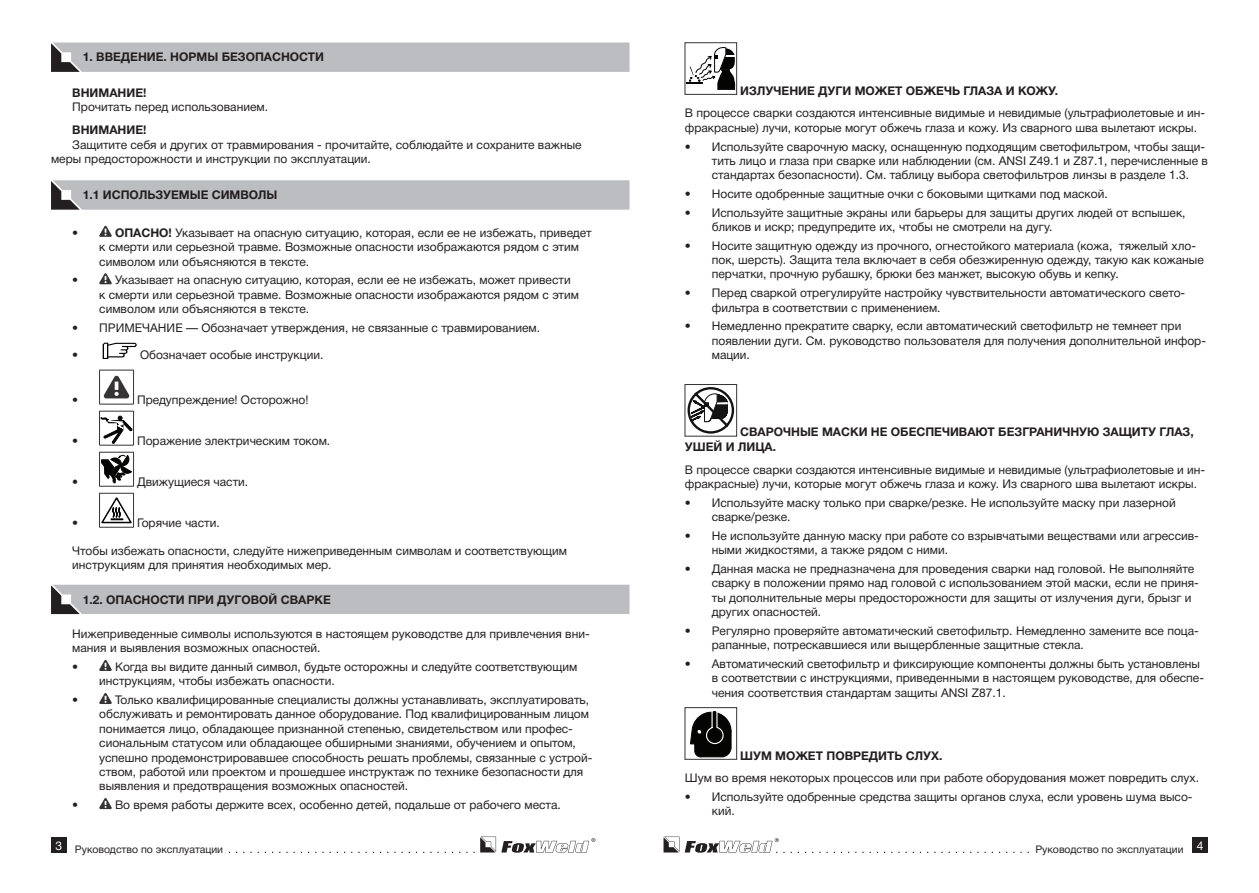
<style>
.page{position:relative;width:1259px;height:893px;background:#fff}
.page>*{position:absolute;margin:0;border:0;box-sizing:border-box;transform-origin:0 0}
.t1{font:12px/14.4px "Helvetica Neue Cyr";color:#231f20}
.t2{font:700 12px/14.4px "Helvetica Neue Cyr";color:#231f20}
.t3{font:12px "Helvetica Neue Cyr";color:#fff}
.t4{font:10.5px "Helvetica Neue Cyr";color:#231f20}
.s1{font-weight:700}
</style>
<div class="page">
<div style="left:51px;top:43px;width:578px;height:29px;background:#bcbdc0"></div>
<svg style="left:51px;top:180px;width:578px;height:30px;background:#babbbe"></svg>
<div style="left:51px;top:585px;width:578px;height:29px;background:#bcbdc0"></div>
<svg style="left:99px;top:226px;width:13px;height:11px"></svg>
<svg style="left:99px;top:273px;width:13px;height:11px"></svg>
<svg style="left:103px;top:343px;width:34px;height:16px"></svg>
<hr style="left:99px;top:370px;width:35px;height:1px;background:#363434">
<hr style="left:99px;top:370px;width:1px;height:34px;background:#363434">
<hr style="left:133px;top:370px;width:1px;height:34px;background:#363434">
<hr style="left:99px;top:404px;width:35px;height:1px;background:#363434">
<svg style="left:104px;top:376px;width:25px;height:22px"></svg>
<hr style="left:99px;top:411px;width:35px;height:1px;background:#363434">
<hr style="left:99px;top:411px;width:1px;height:34px;background:#363434">
<hr style="left:133px;top:411px;width:1px;height:34px;background:#363434">
<hr style="left:99px;top:445px;width:35px;height:1px;background:#363434">
<svg style="left:100px;top:416px;width:33px;height:28px"></svg>
<hr style="left:99px;top:452px;width:35px;height:1px;background:#363434">
<hr style="left:99px;top:452px;width:1px;height:34px;background:#363434">
<hr style="left:133px;top:452px;width:1px;height:34px;background:#363434">
<hr style="left:99px;top:486px;width:35px;height:1px;background:#363434">
<svg style="left:101px;top:455px;width:31px;height:28px"></svg>
<hr style="left:99px;top:493px;width:35px;height:1px;background:#363434">
<hr style="left:99px;top:493px;width:1px;height:34px;background:#363434">
<hr style="left:133px;top:493px;width:1px;height:34px;background:#363434">
<hr style="left:99px;top:527px;width:35px;height:1px;background:#363434">
<svg style="left:101px;top:497px;width:31px;height:27px"></svg>
<svg style="left:99px;top:660px;width:13px;height:11px"></svg>
<svg style="left:99px;top:693px;width:13px;height:11px"></svg>
<svg style="left:99px;top:798px;width:13px;height:11px"></svg>
<svg style="left:687px;top:47px;width:48px;height:43px"></svg>
<div style="left:685px;top:43px;width:52px;height:52px;border:1px solid #363434"></div>
<svg style="left:687px;top:387px;width:48px;height:47px"></svg>
<div style="left:685px;top:384px;width:52px;height:52px;border:1px solid #363434"></div>
<svg style="left:690px;top:711px;width:41px;height:46px"></svg>
<div style="left:685px;top:707px;width:52px;height:52px;border:1px solid #363434"></div>
<svg style="left:229px;top:837px;width:366px;height:16px"></svg>
<svg style="left:663px;top:837px;width:366px;height:16px"></svg>
<div style="left:51px;top:838px;width:16px;height:15px;background:#231f20"></div>
<div style="left:1192px;top:838px;width:16px;height:15px;background:#231f20"></div>
<p class="t2" style="left:83px;top:50px;width:243px">1. ВВЕДЕНИЕ. НОРМЫ БЕЗОПАСНОСТИ</p>
<p class="t2" style="left:72px;top:86px;width:76px">ВНИМАНИЕ!</p>
<p class="t1" style="left:72px;top:100px;width:197px">Прочитать перед использованием.</p>
<p class="t2" style="left:72px;top:123px;width:76px">ВНИМАНИЕ!</p>
<p class="t1" style="left:51px;top:137px;width:532px;text-indent:21px">Защитите себя и других от травмирования - прочитайте, соблюдайте и сохраните важные меры предосторожности и инструкции по эксплуатации.</p>
<p class="t2" style="left:83px;top:188px;width:196px">1.1 ИСПОЛЬЗУЕМЫЕ СИМВОЛЫ</p>
<p class="t2" style="left:72px;top:226px;width:8px">•</p>
<p class="t1" style="left:99px;top:226px;width:494px;text-indent:16px"><span class="s1">OПACHO!</span> Указывает на опасную ситуацию, которая, если ее не избежать, приведет к смерти или серьезной травме. Возможные опасности изображаются рядом с этим символом или объясняются в тексте.</p>
<p class="t1" style="left:72px;top:273px;width:7px">•</p>
<p class="t1" style="left:99px;top:273px;width:481px;text-indent:16px">Указывает на опасную ситуацию, которая, если ее не избежать, может привести к смерти или серьезной травме. Возможные опасности изображаются рядом с этим символом или объясняются в тексте.</p>
<p class="t1" style="left:72px;top:320px;width:469px">• ПРИМЕЧАНИЕ — Обозначает утверждения, не связанные с травмированием.</p>
<p class="t1" style="left:72px;top:348px;width:7px">•</p>
<p class="t1" style="left:140px;top:348px;width:185px">Обозначает особые инструкции.</p>
<p class="t1" style="left:72px;top:393px;width:7px">•</p>
<p class="t1" style="left:137px;top:393px;width:173px">Предупреждение! Осторожно!</p>
<p class="t1" style="left:72px;top:434px;width:7px">•</p>
<p class="t1" style="left:137px;top:434px;width:195px">Поражение электрическим током.</p>
<p class="t1" style="left:72px;top:475px;width:7px">•</p>
<p class="t1" style="left:137px;top:475px;width:113px">Движущиеся части.</p>
<p class="t1" style="left:72px;top:516px;width:7px">•</p>
<p class="t1" style="left:137px;top:516px;width:84px">Горячие части.</p>
<p class="t1" style="left:72px;top:543px;width:496px">Чтобы избежать опасности, следуйте нижеприведенным символам и соответствующим инструкциям для принятия необходимых мер.</p>
<p class="t2" style="left:83px;top:592px;width:249px">1.2. ОПАСНОСТИ ПРИ ДУГОВОЙ СВАРКЕ</p>
<p class="t1" style="left:72px;top:627px;width:519px">Нижеприведенные символы используются в настоящем руководстве для привлечения вни&shy;мания и выявления возможных опасностей.</p>
<p class="t2" style="left:72px;top:660px;width:8px">•</p>
<p class="t1" style="left:99px;top:660px;width:479px;text-indent:16px">Когда вы видите данный символ, будьте осторожны и следуйте соответствующим инструкциям, чтобы избежать опасности.</p>
<p class="t2" style="left:72px;top:693px;width:8px">•</p>
<p class="t1" style="left:99px;top:693px;width:494px;text-indent:16px">Только квалифицированные специалисты должны устанавливать, эксплуатировать, обслуживать и ремонтировать данное оборудование. Под квалифицированным лицом понимается лицо, обладающее признанной степенью, свидетельством или профес&shy;сиональным статусом или обладающее обширными знаниями, обучением и опытом, успешно продемонстрировавшее способность решать проблемы, связанные с устрой&shy;ством, работой или проектом и прошедшее инструктаж по технике безопасности для выявления и предотвращения возможных опасностей.</p>
<p class="t2" style="left:72px;top:798px;width:8px">•</p>
<p class="t1" style="left:115px;top:798px;width:447px">Во время работы держите всех, особенно детей, подальше от рабочего места.</p>
<p class="t2" style="left:740px;top:83px;width:319px">ИЗЛУЧЕНИЕ ДУГИ МОЖЕТ ОБЖЕЧЬ ГЛАЗА И КОЖУ.</p>
<p class="t1" style="left:685px;top:106px;width:522px">В процессе сварки создаются интенсивные видимые и невидимые (ультрафиолетовые и ин&shy;фракрасные) лучи, которые могут обжечь глаза и кожу. Из сварного шва вылетают искры.</p>
<p class="t1" style="left:712px;top:139px;width:497px;text-indent:-27px">• Используйте сварочную маску, оснащенную подходящим светофильтром, чтобы защи&shy;тить лицо и глаза при сварке или наблюдении (см. ANSI Z49.1 и Z87.1, перечисленные в стандартах безопасности). См. таблицу выбора светофильтров линзы в разделе 1.3.</p>
<p class="t1" style="left:685px;top:187px;width:424px">• Носите одобренные защитные очки с боковыми щитками под маской.</p>
<p class="t1" style="left:712px;top:205px;width:475px;text-indent:-27px">• Используйте защитные экраны или барьеры для защиты других людей от вспышек, бликов и искр; предупредите их, чтобы не смотрели на дугу.</p>
<p class="t1" style="left:712px;top:238px;width:493px;text-indent:-27px">• Носите защитную одежду из прочного, огнестойкого материала (кожа, тяжелый хло&shy;пок, шерсть). Защита тела включает в себя обезжиренную одежду, такую как кожаные перчатки, прочную рубашку, брюки без манжет, высокую обувь и кепку.</p>
<p class="t1" style="left:712px;top:286px;width:475px;text-indent:-27px">• Перед сваркой отрегулируйте настройку чувствительности автоматического свето&shy;фильтра в соответствии с применением.</p>
<p class="t1" style="left:712px;top:319px;width:496px;text-indent:-27px">• Немедленно прекратите сварку, если автоматический светофильтр не темнеет при появлении дуги. См. руководство пользователя для получения дополнительной инфор&shy;мации.</p>
<p class="t2" style="left:685px;top:425px;width:510px;text-indent:55px">СВАРОЧНЫЕ МАСКИ НЕ ОБЕСПЕЧИВАЮТ БЕЗГРАНИЧНУЮ ЗАЩИТУ ГЛАЗ,<br>УШЕЙ И ЛИЦА.</p>
<p class="t1" style="left:685px;top:462px;width:522px">В процессе сварки создаются интенсивные видимые и невидимые (ультрафиолетовые и ин&shy;фракрасные) лучи, которые могут обжечь глаза и кожу. Из сварного шва вылетают искры.</p>
<p class="t1" style="left:712px;top:495px;width:465px;text-indent:-27px">• Используйте маску только при сварке/резке. Не используйте маску при лазерной сварке/резке.</p>
<p class="t1" style="left:712px;top:528px;width:488px;text-indent:-27px">• Не используйте данную маску при работе со взрывчатыми веществами или агрессив&shy;ными жидкостями, а также рядом с ними.</p>
<p class="t1" style="left:712px;top:561px;width:488px;text-indent:-27px">• Данная маска не предназначена для проведения сварки над головой. Не выполняйте сварку в положении прямо над головой с использованием этой маски, если не приня&shy;ты дополнительные меры предосторожности для защиты от излучения дуги, брызг и других опасностей.</p>
<p class="t1" style="left:712px;top:623px;width:488px;text-indent:-27px">• Регулярно проверяйте автоматический светофильтр. Немедленно замените все поца&shy;рапанные, потрескавшиеся или выщербленные защитные стекла.</p>
<p class="t1" style="left:712px;top:656px;width:494px;text-indent:-27px">• Автоматический светофильтр и фиксирующие компоненты должны быть установлены в соответствии с инструкциями, приведенными в настоящем руководстве, для обеспе&shy;чения соответствия стандартам защиты ANSI Z87.1.</p>
<p class="t2" style="left:740px;top:748px;width:204px">ШУМ МОЖЕТ ПОВРЕДИТЬ СЛУХ.</p>
<p class="t1" style="left:685px;top:771px;width:516px">Шум во время некоторых процессов или при работе оборудования может повредить слух.</p>
<p class="t1" style="left:712px;top:790px;width:482px;text-indent:-27px">• Используйте одобренные средства защиты органов слуха, если уровень шума высо&shy;кий.</p>
<p class="t3" style="left:55px;top:839px;width:8px">3</p>
<p class="t3" style="left:1196px;top:839px;width:8px">4</p>
<p class="t4" style="left:75px;top:843px;width:150px">Руководство по эксплуатации</p>
<p class="t4" style="left:1035px;top:843px;width:150px">Руководство по эксплуатации</p>
</div>
